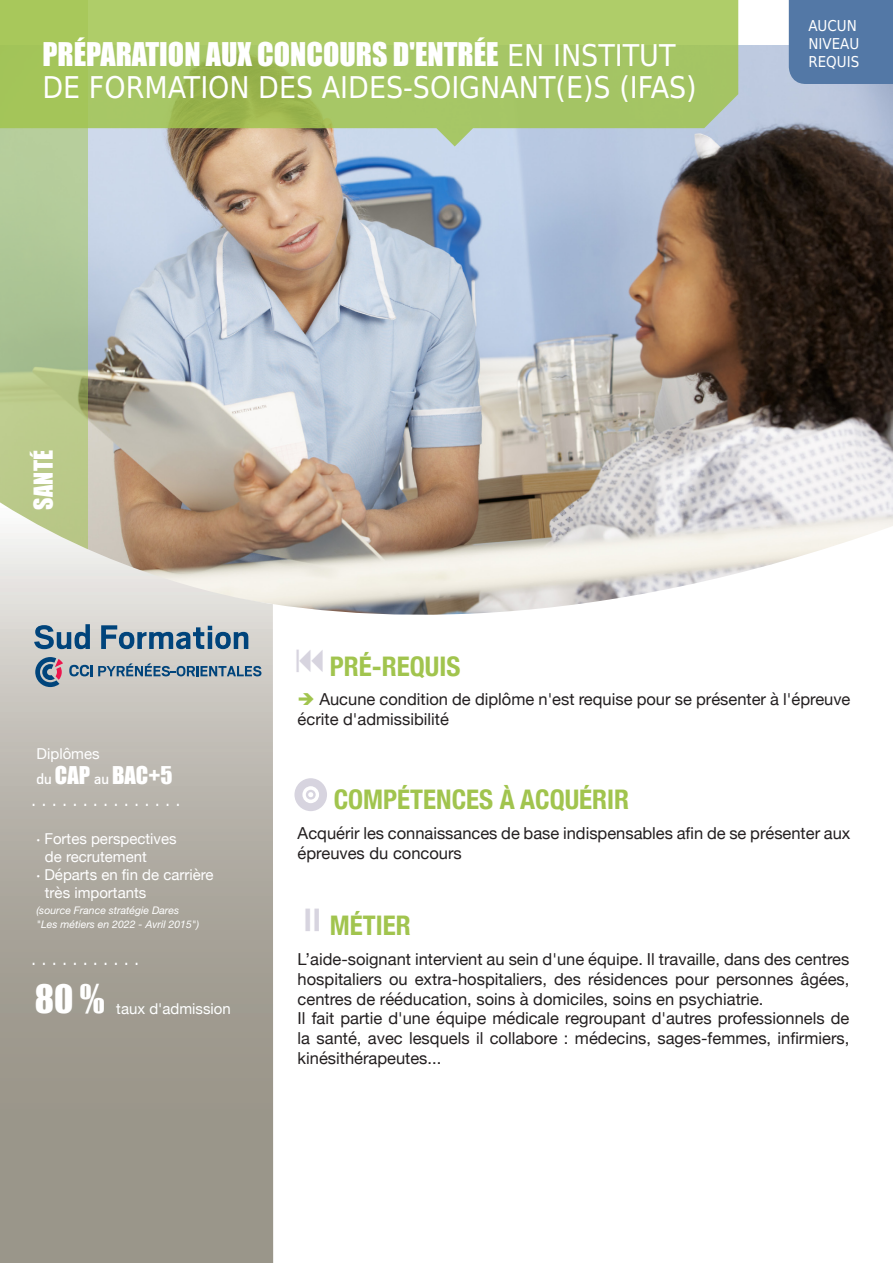
<style>
.page{position:relative;width:893px;height:1263px;background:#fff}
.page>*{position:absolute;margin:0;border:0;box-sizing:border-box;transform-origin:0 0}
.t1{font:36px "Impact";color:#fff}
.t2{font:30px "Impact";color:#fff}
.t3{font:30px "DejaVu Sans Condensed";color:#fff}
.t4{font:700 condensed 27px "Helvetica Neue";color:#a1c44e}
.t5{font:24px "Impact";letter-spacing:.02em;color:#fff}
.t6{font:22.5px "Impact";color:#fff}
.t7{font:18px "DejaVu Sans Condensed";color:#fff}
.t8{font:16.5px/19.8px "Helvetica Neue";color:#231f20}
.t9{font:15px "Helvetica Neue";color:#fff}
.t10{font:15px "DejaVu Sans Condensed";color:#fff}
.t11{font:italic 10.5px "Helvetica Neue";color:#fff}
.s1{font-family:"DejaVu Sans Condensed"}
.s2{font-family:"Scout";font-size:16.5px}
.s3{font-size:10.5px}
.s4{color:#a1c44e}
</style>
<div class="page">
<img style="left:87px;top:45px;width:806px;height:452px">
<div style="left:789px;top:0;width:104px;height:84px;background:#5378a6"></div>
<svg style="left:0;top:147px;width:87px;height:350px;background:#b2c791"></svg>
<svg style="left:0;top:497px;width:893px;height:118px"></svg>
<svg style="left:0;top:502px;width:273px;height:761px;background:#b0aba0"></svg>
<svg style="left:34px;top:624px;width:56px;height:25px"></svg>
<svg style="left:101px;top:625px;width:147px;height:24px;background:#7d98ac"></svg>
<svg style="left:69px;top:663px;width:192px;height:13px;background:#8098a9"></svg>
<svg style="left:35px;top:657px;width:28px;height:30px"></svg>
<svg style="left:294px;top:778px;width:33px;height:33px"></svg>
<svg style="left:0;top:0;width:738px;height:147px;background:#aac56f"></svg>
<p class="t2" style="left:43px;top:31px;width:634px">PRÉPARATION AUX CONCOURS D'ENTRÉE <span class="s1">EN INSTITUT</span></p>
<p class="t3" style="left:43px;top:63px;width:656px">DE FORMATION DES AIDES-SOIGNANT(E)S (IFAS)</p>
<p class="t10" style="left:808px;top:13px;width:50px">AUCUN</p>
<p class="t10" style="left:808px;top:31px;width:52px">NIVEAU</p>
<p class="t10" style="left:808px;top:49px;width:52px">REQUIS</p>
<p class="t5" style="left:25px;top:510px;width:62px;rotate:-90deg">SANTÉ</p>
<p class="t9" style="left:37px;top:743px;width:65px">Diplômes</p>
<p class="t6" style="left:37px;top:758px;width:137px"><span class="s2">du</span> CAP <span class="s2">au</span> BAC+5</p>
<p class="t7" style="left:31px;top:785px;width:151px">. . . . . . . . . . . . . . .</p>
<p class="t9" style="left:37px;top:827px;width:142px"><span class="s3">•</span> Fortes perspectives</p>
<p class="t9" style="left:45px;top:845px;width:103px">de recrutement</p>
<p class="t9" style="left:37px;top:863px;width:179px"><span class="s3">•</span> Départs en fin de carrière</p>
<p class="t9" style="left:45px;top:881px;width:103px">très importants</p>
<p class="t11" style="left:37px;top:904px;width:144px">(source France stratégie Dares</p>
<p class="t11" style="left:37px;top:917px;width:164px">"Les métiers en 2022 - Avril 2015")</p>
<p class="t7" style="left:31px;top:944px;width:110px">. . . . . . . . . . .</p>
<p class="t1" style="left:35px;top:971px;width:71px">80 %</p>
<p class="t9" style="left:116px;top:997px;width:116px">taux d'admission</p>
<p class="t4" style="left:330px;top:644px;width:132px">PRÉ-REQUIS</p>
<p class="t8" style="left:298px;top:690px;width:554px"><span class="s4">➔</span> Aucune condition de diplôme n'est requise pour se présenter à l'épreuve écrite d'admissibilité</p>
<p class="t4" style="left:334px;top:777px;width:297px">COMPÉTENCES À ACQUÉRIR</p>
<p class="t8" style="left:298px;top:824px;width:554px">Acquérir les connaissances de base indispensables afin de se présenter aux épreuves du concours</p>
<p class="t4" style="left:330px;top:903px;width:82px">MÉTIER</p>
<p class="t8" style="left:298px;top:950px;width:553px;text-align:justify">L’aide-soignant intervient au sein d'une équipe. Il travaille, dans des centres hospitaliers ou extra-hospitaliers, des résidences pour personnes âgées, centres de rééducation, soins à domiciles, soins en psychiatrie.</p>
<p class="t8" style="left:298px;top:1010px;width:553px;text-align:justify">Il fait partie d'une équipe médicale regroupant d'autres professionnels de la santé, avec lesquels il collabore : médecins, sages-femmes, infirmiers, kinésithérapeutes...</p>
</div>
